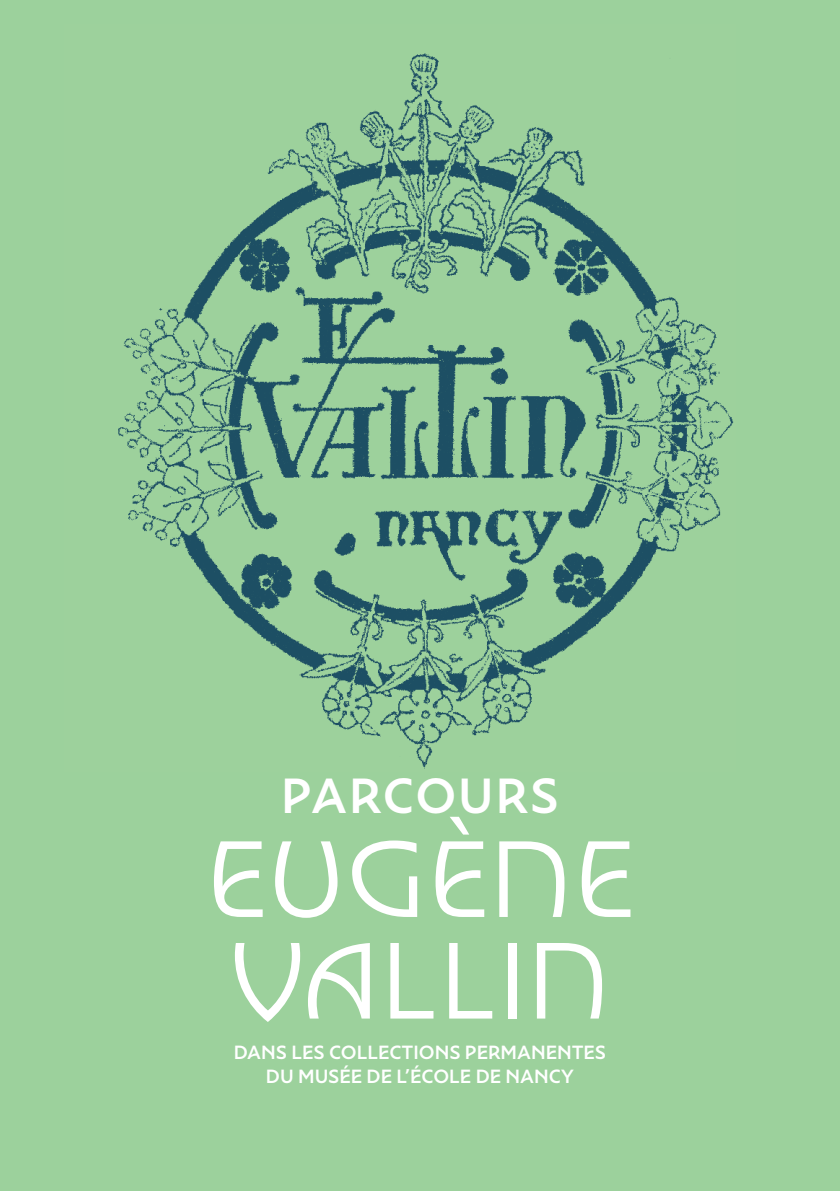
<style>
.page{position:relative;width:840px;height:1191px;background:#fff}
.page>*{position:absolute;margin:0;border:0;box-sizing:border-box;transform-origin:0 0}
.t1{font:108px/101.6px "Nouveau Light Nenuphar";color:#fff}
.t2{font:49.2px "Nouveau Medium Dahlia";letter-spacing:.04em;color:#fff}
.t3{font:19px/23.8px "Nouveau Medium Dahlia";color:#fff;text-align:center}
</style>
<div class="page">
<div style="left:0;top:0;width:839px;height:1191px;background:#9cd19c"></div>
<img style="left:118px;top:53px;width:616px;height:716px">
<h2 class="t2" style="left:281px;top:766px;width:279px">PARCOURS</h2>
<h1 class="t1" style="left:205px;top:831px;width:431px">EUGÈNE<br>VALLIN</h1>
<p class="t3" style="left:234px;top:1041px;width:373px">DANS LES COLLECTIONS PERMANENTES<br>DU MUSÉE DE L’ÉCOLE DE NANCY</p>
</div>
